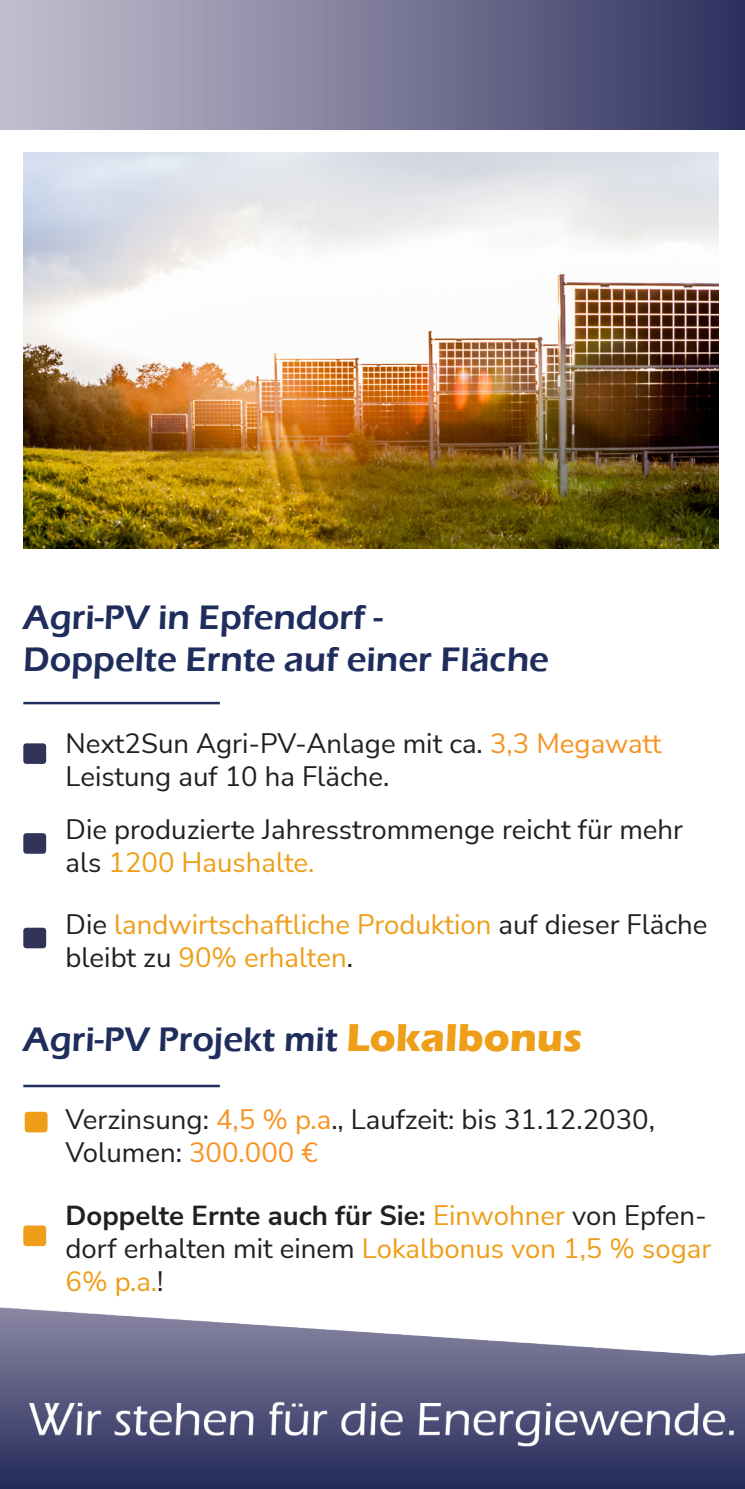
<style>
.page{position:relative;width:745px;height:1489px;background:#fff}
.page>*{position:absolute;margin:0;border:0;box-sizing:border-box;transform-origin:0 0}
.t1{font:600 35px "Eras ITC";color:#1f2d5c}
.t2{font:27.5px/33px "Nunito Sans";color:#231f20}
.t3{font:27.5px/33px "Nunito Sans";color:#ee9e18}
.s1{color:#f79324}
.s2{color:#ee9e18}
.s3{color:#231f20}
.s4{font-weight:700;font-size:40px;color:#ee9e18}
.s5{font-weight:700;color:#231f20}
</style>
<div class="page">
<img style="left:0;top:0;width:744px;height:129px">
<img style="left:0;top:1307px;width:744px;height:181px">
<hr style="left:23px;top:701px;width:197px;height:3px;background:#1f2d5c">
<img style="left:23px;top:153px;width:695px;height:395px">
<div style="left:23px;top:743px;width:23px;height:21px;background:#323359;border-radius:3px"></div>
<div style="left:23px;top:833px;width:23px;height:20px;background:#323359;border-radius:3px"></div>
<hr style="left:23px;top:1084px;width:197px;height:3px;background:#1f2d5c">
<div style="left:25px;top:1111px;width:23px;height:21px;background:#ee9e18;border-radius:3px"></div>
<div style="left:23px;top:1225px;width:23px;height:20px;background:#ee9e18;border-radius:3px"></div>
<div style="left:23px;top:927px;width:23px;height:21px;background:#323359;border-radius:3px"></div>
<p class="t1" style="left:23px;top:597px;width:361px">Agri-PV in Epfendorf -</p>
<p class="t1" style="left:23px;top:639px;width:526px">Doppelte Ernte auf einer Fläche</p>
<p class="t2" style="left:65px;top:726px;width:597px">Next2Sun Agri-PV-Anlage mit ca. <span class="s1">3,3 Megawatt<br></span>Leistung auf 10 ha Fläche.</p>
<p class="t2" style="left:65px;top:811px;width:618px">Die produzierte Jahresstrommenge reicht für mehr als <span class="s2">1200 Haushalte.</span></p>
<p class="t3" style="left:65px;top:907px;width:643px"><span class="s3">Die</span> landwirtschaftliche Produktion <span class="s3">auf dieser Fläche bleibt zu</span> 90% erhalten<span class="s3">.</span></p>
<p class="t1" style="left:23px;top:1019px;width:560px">Agri-PV Projekt mit <span class="s4">Lokalbonus</span></p>
<p class="t2" style="left:65px;top:1101px;width:590px">Verzinsung: <span class="s1">4,5 % p.a</span>., Laufzeit: bis 31.12.2030,<br>Volumen: <span class="s1">300.000 €</span></p>
<p class="t3" style="left:65px;top:1197px;width:647px"><span class="s5">Doppelte Ernte auch für Sie:</span> Einwohner <span class="s3">von Epfen&shy;dorf erhalten mit einem</span> Lokalbonus von 1,5 % sogar<br>6% p.a.<span class="s3">!</span></p>
</div>
